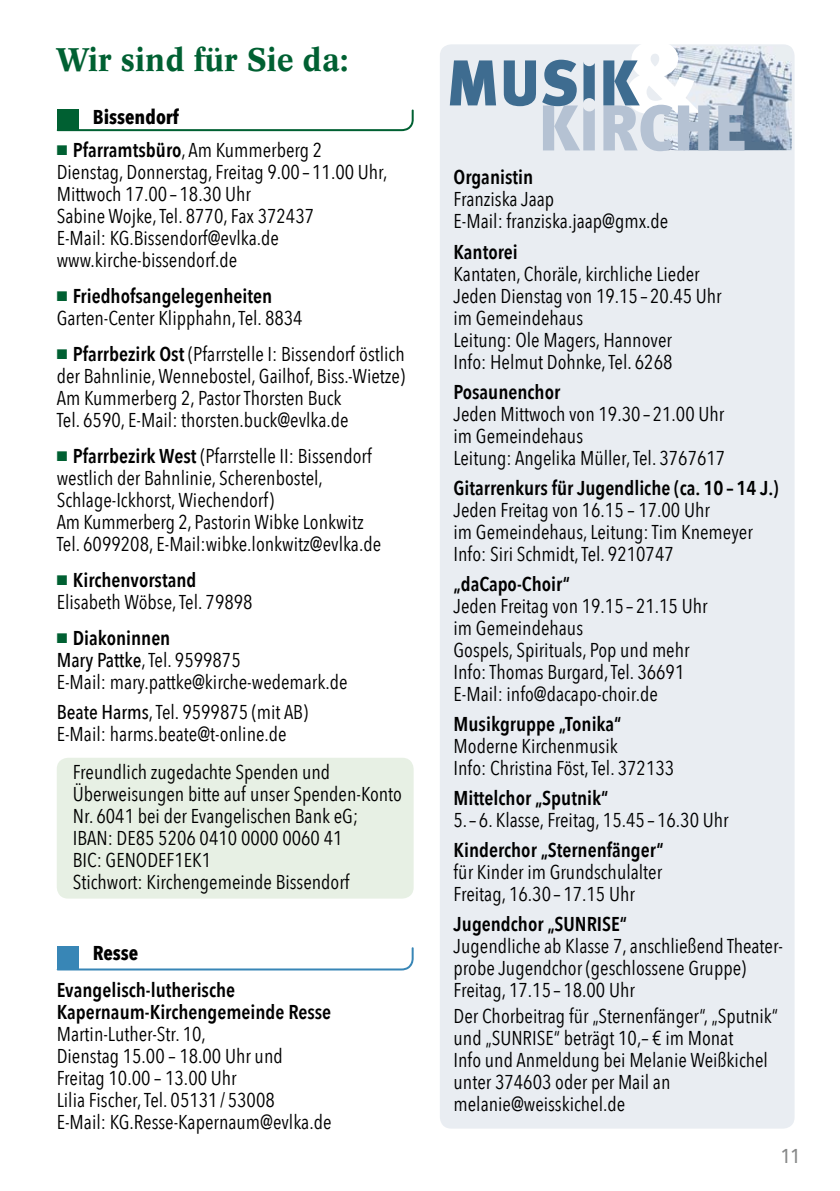
<style>
.page{position:relative;width:840px;height:1191px;background:#fff}
.page>*{position:absolute;margin:0;border:0;box-sizing:border-box;transform-origin:0 0}
.t1{font:700 32px "Concorde";color:#006032}
.t2{font:20px/22px "Avenir Next Condensed";color:#000}
.t3{font:600 20px/22px "Avenir Next Condensed";color:#000}
.t4{font:700 20px "Avenir Next Condensed";color:#000}
.t5{font:500 20px "Avenir Next Condensed";color:#878888}
.s1{color:#006032}
.s2{font-weight:600}
.s3{font-weight:500}
</style>
<div class="page">
<div style="left:439px;top:44px;width:355px;height:1084px;background:#e9edf2;border-radius:11px"></div>
<img style="left:744px;top:46px;width:47px;height:104px">
<svg style="left:449px;top:44px;width:295px;height:107px"></svg>
<div style="left:582px;top:98px;width:13px;height:13px;background:#e9edf2;border-radius:50%"></div>
<div style="left:582px;top:53px;width:13px;height:13px;background:#e9edf2;border-radius:50%"></div>
<div style="left:57px;top:946px;width:21px;height:23px;background:#3886b6"></div>
<svg style="left:57px;top:947px;width:356px;height:23px"></svg>
<div style="left:57px;top:757px;width:356px;height:141px;background:#e7f0e4;border-radius:11px"></div>
<svg style="left:57px;top:110px;width:356px;height:21px"></svg>
<div style="left:57px;top:109px;width:21px;height:21px;background:#006032"></div>
<h1 class="t1" style="left:57px;top:40px;width:293px">Wir sind für Sie da:</h1>
<p class="t4" style="left:93px;top:104px;width:87px">Bissendorf</p>
<p class="t2" style="left:57px;top:138px;width:332px"><span class="s1">■</span> <span class="s2">Pfarramtsbüro</span>, Am Kummerberg 2<br>Dienstag, Donnerstag, Freitag 9.00 – 11.00 Uhr, Mittwoch 17.00 – 18.30 Uhr<br>Sabine Wojke, Tel. 8770, Fax 372437<br>E-Mail: KG.Bissendorf@evlka.de www.kirche-bissendorf.de</p>
<p class="t2" style="left:57px;top:284px;width:247px"><span class="s1">■</span> <span class="s2">Friedhofsangelegenheiten<br></span>Garten-Center Klipphahn, Tel. 8834</p>
<p class="t2" style="left:57px;top:342px;width:349px"><span class="s1">■</span> <span class="s2">Pfarrbezirk Ost</span> (Pfarrstelle I: Bissendorf östlich der Bahnlinie, Wennebostel, Gailhof, Biss.-Wietze)<br>Am Kummerberg 2, Pastor Thorsten Buck<br>Tel. 6590, E-Mail: thorsten.buck@evlka.de</p>
<p class="t2" style="left:57px;top:444px;width:326px"><span class="s1">■</span> <span class="s2">Pfarrbezirk West</span> (Pfarrstelle II: Bissendorf westlich der Bahn linie, Scherenbostel, Schlage-Ickhorst, Wiechendorf)<br>Am Kummerberg 2, Pastorin Wibke Lonkwitz Tel. 6099208, E-Mail:wibke.lonkwitz@evlka.de</p>
<p class="t2" style="left:57px;top:568px;width:197px"><span class="s1">■</span> <span class="s2">Kirchenvorstand<br></span>Elisabeth Wöbse, Tel. 79898</p>
<p class="t2" style="left:57px;top:626px;width:292px"><span class="s1">■</span> <span class="s2">Diakoninnen<br></span><span class="s3">Mary Pattke</span>, Tel. 9599875<br>E-Mail: mary.pattke@kirche-wedemark.de</p>
<p class="t2" style="left:57px;top:700px;width:252px"><span class="s3">Beate Harms</span>, Tel. 9599875 (mit AB)<br>E-Mail: harms.beate@t-online.de</p>
<p class="t2" style="left:73px;top:760px;width:330px">Freundlich zugedachte Spenden und Überweisungen bitte auf unser Spenden-Konto Nr. 6041 bei der Evangelischen Bank eG; IBAN: DE85 5206 0410 0000 0060 41<br>BIC: GENODEF1EK1<br>Stichwort: Kirchengemeinde Bissendorf</p>
<p class="t4" style="left:93px;top:941px;width:47px">Resse</p>
<p class="t3" style="left:57px;top:978px;width:276px">Evangelisch-lutherische<br>Kapernaum-Kirchengemeinde Resse</p>
<p class="t2" style="left:57px;top:1021px;width:276px">Martin-Luther-Str. 10,<br>Dienstag 15.00 – 18.00 Uhr und<br>Freitag 10.00 – 13.00 Uhr<br>Lilia Fischer, Tel. 05131 / 53008<br>E-Mail: KG.Resse-Kapernaum@evlka.de</p>
<p class="t3" style="left:453px;top:166px;width:81px">Organistin</p>
<p class="t2" style="left:453px;top:187px;width:216px">Franziska Jaap<br>E-Mail: franziska.jaap@gmx.de</p>
<p class="t3" style="left:453px;top:240px;width:66px">Kantorei</p>
<p class="t2" style="left:453px;top:261px;width:269px">Kantaten, Choräle, kirchliche Lieder<br>Jeden Dienstag von 19.15 – 20.45 Uhr im Gemeindehaus<br>Leitung: Ole Magers, Hannover<br>Info: Helmut Dohnke, Tel. 6268</p>
<p class="t3" style="left:453px;top:380px;width:108px">Posaunenchor</p>
<p class="t2" style="left:453px;top:401px;width:273px">Jeden Mittwoch von 19.30 – 21.00 Uhr im Gemeindehaus<br>Leitung: Angelika Müller, Tel. 3767617</p>
<p class="t3" style="left:453px;top:476px;width:326px">Gitarrenkurs für Jugendliche (ca. 10 – 14 J.)</p>
<p class="t2" style="left:453px;top:497px;width:300px">Jeden Freitag von 16.15 – 17.00 Uhr<br>im Gemeindehaus, Leitung: Tim Knemeyer<br>Info: Siri Schmidt, Tel. 9210747</p>
<p class="t3" style="left:453px;top:572px;width:118px">„daCapo-Choir“</p>
<p class="t2" style="left:453px;top:593px;width:255px">Jeden Freitag von 19.15 – 21.15 Uhr im Gemeindehaus<br>Gospels, Spirituals, Pop und mehr<br>Info: Thomas Burgard, Tel. 36691<br>E-Mail: info@dacapo-choir.de</p>
<p class="t3" style="left:453px;top:712px;width:169px">Musikgruppe „Tonika“</p>
<p class="t2" style="left:453px;top:733px;width:222px">Moderne Kirchenmusik<br>Info: Christina Föst, Tel. 372133</p>
<p class="t3" style="left:453px;top:786px;width:156px">Mittelchor „Sputnik“</p>
<p class="t2" style="left:453px;top:807px;width:276px">5. – 6. Klasse, Freitag, 15.45 – 16.30 Uhr</p>
<p class="t3" style="left:453px;top:838px;width:211px">Kinderchor „Sternenfänger“</p>
<p class="t2" style="left:453px;top:859px;width:210px">für Kinder im Grundschulalter<br>Freitag, 16.30 – 17.15 Uhr</p>
<p class="t3" style="left:453px;top:912px;width:175px">Jugendchor „SUNRISE“</p>
<p class="t2" style="left:453px;top:933px;width:330px">Jugendliche ab Klasse 7, anschließend Theater&shy;probe Jugendchor (geschlossene Gruppe)<br>Freitag, 17.15 – 18.00 Uhr</p>
<p class="t2" style="left:453px;top:1003px;width:326px">Der Chorbeitrag für „Sternenfänger“, „Sputnik“ und „SUNRISE“ beträgt 10,– € im Monat<br>Info und Anmeldung bei Melanie Weißkichel unter 374603 oder per Mail an melanie@weisskichel.de</p>
<p class="t5" style="left:780px;top:1143px;width:21px">11</p>
</div>
